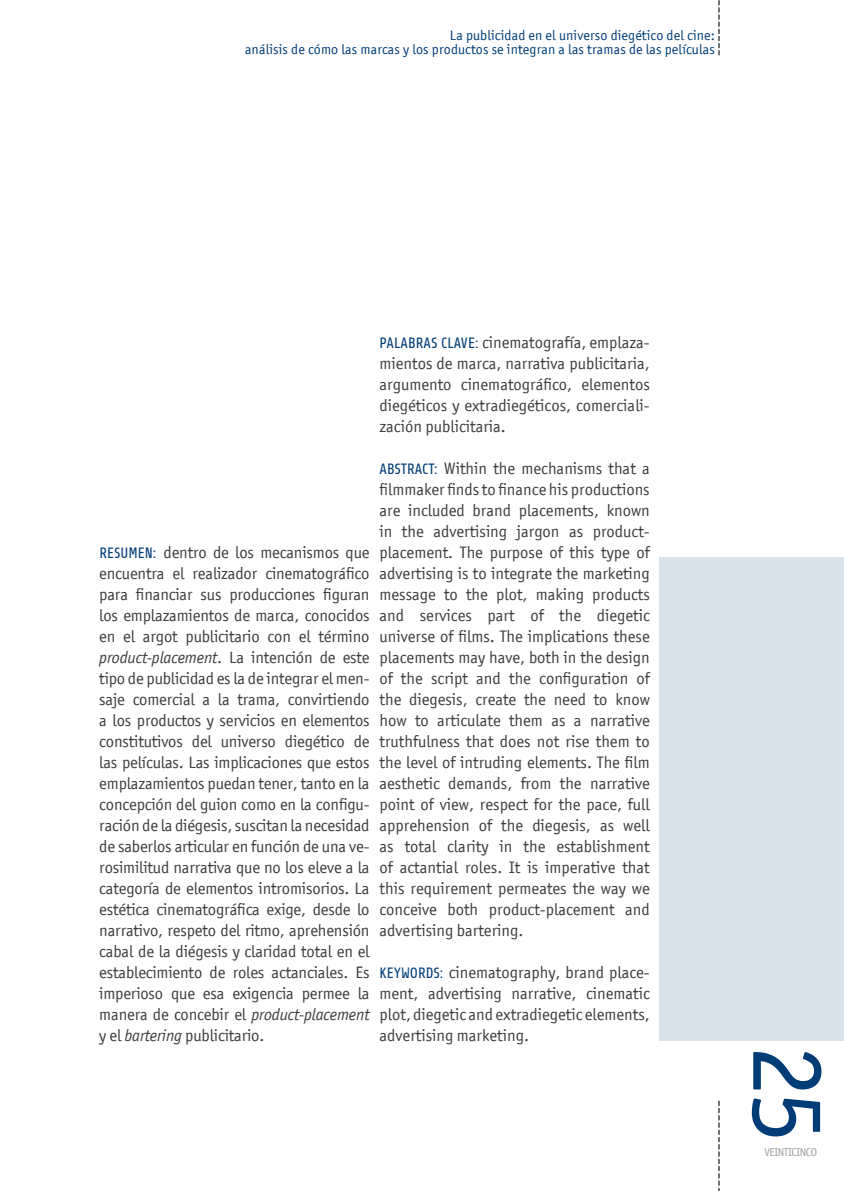
<style>
.page{position:relative;width:844px;height:1191px;background:#fff}
.page>*{position:absolute;margin:0;border:0;box-sizing:border-box;transform-origin:0 0}
.t1{font:103.77px "Officina San ITC";color:#003c76}
.t2{font:16.62px/21px "Officina San ITC";color:#3e3d40;text-align:justify}
.t3{font:14.88px "Share";color:#003c76}
.t4{font:14px/14px "Officina San ITC";letter-spacing:.01em;color:#003c76;text-align:right}
.t5{font:11.38px "Officina San ITC";color:#9c9e9f}
.s1{font-family:"Share";font-size:14.88px;color:#003c76}
.s2{font-style:italic}
</style>
<div class="page">
<div style="left:659px;top:558px;width:184px;height:483px;background:#d9e2ea"></div>
<svg style="left:718px;top:0;width:1px;height:55px"></svg>
<svg style="left:718px;top:1101px;width:1px;height:90px"></svg>
<p class="t4" style="left:245px;top:29px;width:471px">La publicidad en el universo diegético del cine:<br>análisis de cómo las marcas y los productos se integran a las tramas de las películas</p>
<p class="t2" style="left:99px;top:541px;width:272px"><span class="s1">RESUM EN :</span> dentro de los mecanismos que encuentra el realizador cinematográfico para financiar sus producciones figuran los emplazamientos de marca, conocidos en el argot publicitario con el término <span class="s2">product-placement</span>. La intención de este tipo de publicidad es la de integrar el men&shy;saje comercial a la trama, convirtiendo a los productos y servicios en elementos constitutivos del universo diegético de las películas. Las implicaciones que estos emplazamientos puedan tener, tanto en la concepción del guion como en la configu&shy;ración de la diégesis, suscitan la necesidad de saberlos articular en función de una ve&shy;rosimilitud narrativa que no los eleve a la categoría de elementos intromisorios. La estética cinematográfica exige, desde lo narrativo, respeto del ritmo, aprehensión cabal de la diégesis y claridad total en el establecimiento de roles actanciales. Es imperioso que esa exigencia permee la manera de concebir el <span class="s2">product-placement </span>y el <span class="s2">bartering</span> publicitario.</p>
<p class="t2" style="left:379px;top:331px;width:272px;text-indent:62px"><span class="s1">CLAV E:</span> cinematografía, emplaza&shy;mientos de marca, narrativa publicitaria, argumento cinematográfico, elementos diegéticos y extradiegéticos, comerciali&shy;zación publicitaria.</p>
<p class="t3" style="left:379px;top:461px;width:23px">ABSTRA</p>
<p class="t3" style="left:379px;top:335px;width:8px">PALA</p>
<p class="t3" style="left:408px;top:335px;width:16px">BRAS</p>
<p class="t2" style="left:379px;top:457px;width:272px;text-indent:42px"><span class="s1">CT:</span> Within the mechanisms that a filmmaker finds to finance his productions are included brand placements, known in the advertising jargon as product&shy;placement. The purpose of this type of advertising is to integrate the marketing message to the plot, making products and services part of the diegetic universe of films. The implications these placements may have, both in the design of the script and the configuration of the diegesis, create the need to know how to articulate them as a narrative truthfulness that does not rise them to the level of intruding elements. The film aesthetic demands, from the narrative point of view, respect for the pace, full apprehension of the diegesis, as well as total clarity in the establishment of actantial roles. It is imperative that this requirement permeates the way we conceive both product-placement and advertising bartering.</p>
<p class="t3" style="left:379px;top:965px;width:23px">KEYWORDS</p>
<p class="t2" style="left:379px;top:961px;width:272px;text-indent:60px"><span class="s1">:</span> cinematography, brand place&shy;ment, advertising narrative, cinematic plot, diegetic and extradiegetic elements, advertising marketing.</p>
<h1 class="t1" style="left:848px;top:1044px;width:100px;rotate:90deg">25</h1>
<p class="t5" style="left:764px;top:1145px;width:6px">veinticinco</p>
</div>
